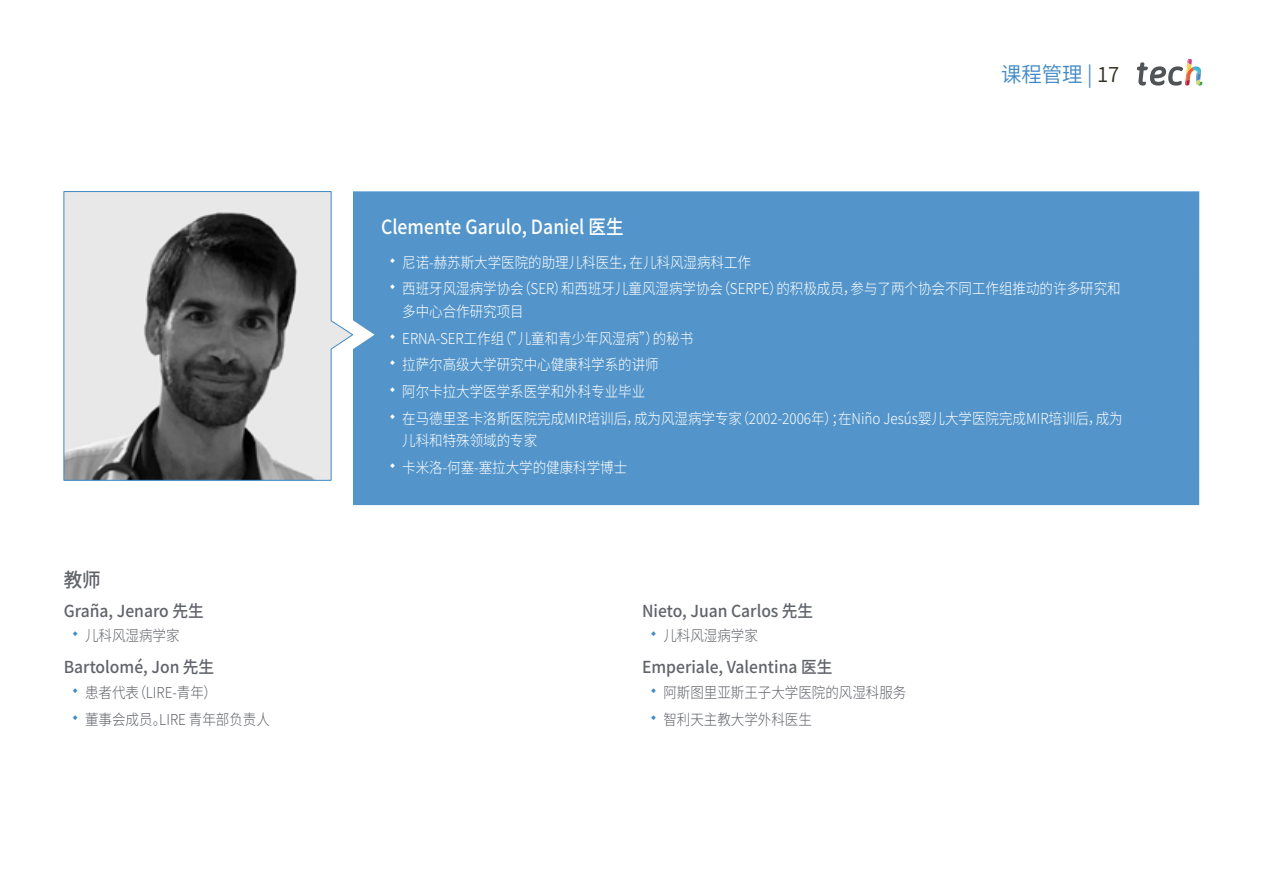
<style>
.page{position:relative;width:1263px;height:893px;background:#fff}
.page>*{position:absolute;margin:0;border:0;box-sizing:border-box;transform-origin:0 0}
.t1{font:21px "Source Han Sans CN";color:#4089c5}
.t2{font:500 19.5px "Source Han Sans CN";color:#fff;scale:.9 1}
.t3{font:500 19.5px "Source Han Sans CN";color:#61646a;scale:.95 1}
.t4{font:500 16.5px "Source Han Sans CN";color:#61646a;scale:.95 1}
.t5{font:300 15px/26.7px "Source Han Sans CN";color:#fff;scale:.9 1}
.t6{font:300 15px/26.7px "Source Han Sans CN";color:#61646a;scale:.9 1}
.s1{color:#312e20}
</style>
<div class="page">
<svg style="left:1137px;top:59px;width:65px;height:27px"></svg>
<div style="left:353px;top:191px;width:846px;height:314px;background:#5395ca"></div>
<svg style="left:64px;top:191px;width:289px;height:290px;background:#a3a4a5"></svg>
<svg style="left:390px;top:258px;width:5px;height:5px"></svg>
<svg style="left:390px;top:285px;width:5px;height:5px"></svg>
<svg style="left:390px;top:334px;width:5px;height:5px"></svg>
<svg style="left:390px;top:361px;width:5px;height:5px"></svg>
<svg style="left:390px;top:387px;width:5px;height:5px"></svg>
<svg style="left:390px;top:414px;width:5px;height:5px"></svg>
<svg style="left:390px;top:463px;width:5px;height:5px"></svg>
<h2 class="t3" style="left:64px;top:569px;width:41px">教师</h2>
<p class="t4" style="left:64px;top:601px;width:149px">Graña, Jenaro 先生</p>
<p class="t6" style="left:85px;top:623px;width:106px">儿科风湿病学家</p>
<p class="t4" style="left:64px;top:658px;width:160px">Bartolomé, Jon 先生</p>
<p class="t6" style="left:85px;top:679px;width:207px">患者代表（LIRE-青年）<br>董事会成员。LIRE 青年部负责人</p>
<h1 class="t1" style="left:1001px;top:62px;width:120px">课程管理 | <span class="s1">17</span></h1>
<h2 class="t2" style="left:381px;top:216px;width:271px">Clemente Garulo, Daniel 医生</h2>
<p class="t5" style="left:402px;top:249px;width:800px">尼诺-赫苏斯大学医院的助理儿科医生，在儿科风湿病科工作<br>西班牙风湿病学协会（SER）和西班牙儿童风湿病学协会（SERPE）的积极成员，参与了两个协会不同工作组推动的许多研究和</p>
<p class="t5" style="left:402px;top:298px;width:802px">多中心合作研究项目<br>ERNA-SER工作组（”儿童和青少年风湿病”）的秘书<br>拉萨尔高级大学研究中心健康科学系的讲师<br>阿尔卡拉大学医学系医学和外科专业毕业<br>在马德里圣卡洛斯医院完成MIR培训后，成为风湿病学专家（2002-2006年）；在Niño Jesús婴儿大学医院完成MIR培训后，成为</p>
<p class="t5" style="left:402px;top:428px;width:251px">儿科和特殊领域的专家<br>卡米洛-何塞-塞拉大学的健康科学博士</p>
<p class="t4" style="left:642px;top:601px;width:182px">Nieto, Juan Carlos 先生</p>
<p class="t6" style="left:663px;top:623px;width:106px">儿科风湿病学家</p>
<p class="t4" style="left:642px;top:658px;width:202px">Emperiale, Valentina 医生</p>
<p class="t6" style="left:663px;top:679px;width:271px">阿斯图里亚斯王子大学医院的风湿科服务智利天主教大学外科医生</p>
</div>
